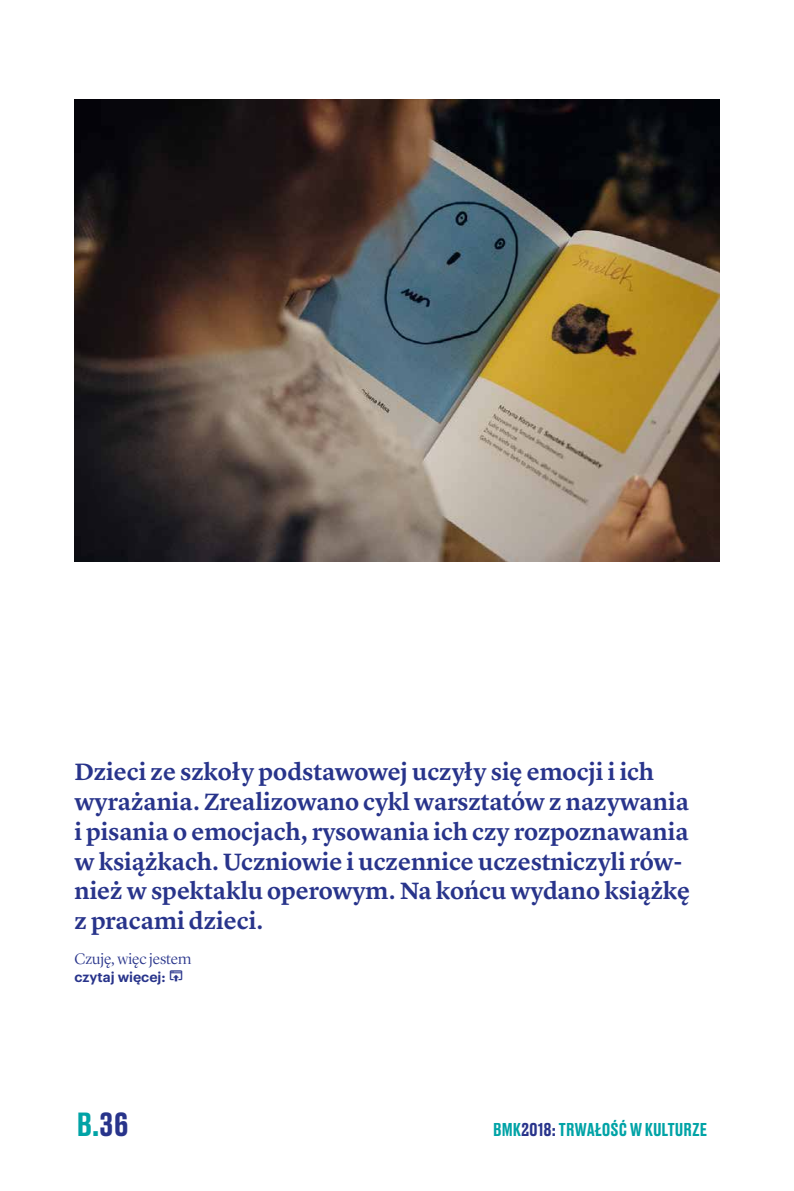
<style>
.page{position:relative;width:794px;height:1191px;background:#fff}
.page>*{position:absolute;margin:0;border:0;box-sizing:border-box;transform-origin:0 0}
.t1{font:500 31.5px "Druk Text";color:#00a3a6}
.t2{font:600 24.5px/29.8px "Lyon Text";color:#28348b}
.t3{font:500 17.5px "Druk Text";color:#00a3a6}
.t4{font:300 15.75px "Lyon Display";letter-spacing:-.005em;color:#28348b}
.t5{font:600 14px "Graphik";color:#28348b}
.s1{color:#28348b}
</style>
<div class="page">
<img style="left:74px;top:99px;width:645px;height:462px">
<p class="t2" style="left:74px;top:755px;width:617px">Dzieci ze szkoły podstawowej uczyły się emocji i ich wyrażania. Zrealizowano cykl warsztatów z nazywania i pisania o emocjach, rysowania ich czy rozpoznawania w książkach. Uczniowie i uczennice uczestniczyli rów&shy;nież w spektaklu operowym. Na końcu wydano książkę z pracami dzieci.</p>
<p class="t4" style="left:74px;top:947px;width:118px">Czuję, więc jestem</p>
<p class="t5" style="left:74px;top:965px;width:93px">czytaj więcej:</p>
<p class="t1" style="left:77px;top:1101px;width:53px">B.<span class="s1">36</span></p>
<p class="t3" style="left:493px;top:1116px;width:215px">BMK<span class="s1">2018:</span> TRWAŁOŚĆ W KULTURZE</p>
</div>
